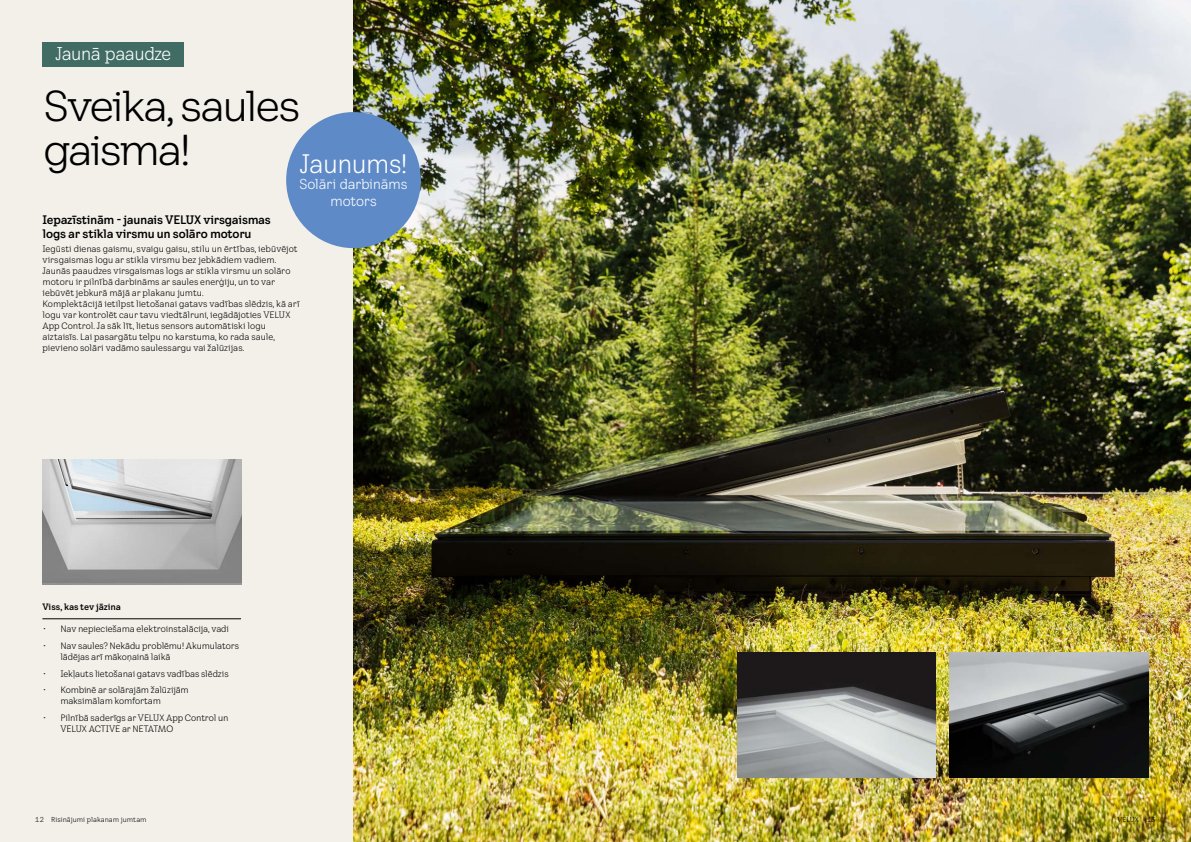
<style>
.page{position:relative;width:1191px;height:842px;background:#fff}
.page>*{position:absolute;margin:0;border:0;box-sizing:border-box;transform-origin:0 0}
.t1{font:42px/44px "VELUX Transform Headline";letter-spacing:-.055em;color:#000}
.t2{font:26px "VELUX Transform";letter-spacing:-.035em;color:#fff}
.t3{font:18px "VELUX Transform";letter-spacing:-.035em;color:#fff}
.t4{font:14px/16.8px "VELUX Transform";letter-spacing:-.02em;color:#fff;text-align:center}
.t5{font:700 12px/14px "VELUX Transform";letter-spacing:-.025em;color:#000}
.t6{font:9px/11px "VELUX Transform";letter-spacing:-.01em;color:#000}
.t7{font:700 9px "VELUX Transform";letter-spacing:-.01em;color:#000}
.t8{font:7px "VELUX Transform";letter-spacing:-.005em;color:#000}
</style>
<div class="page">
<div style="left:0;top:0;width:353px;height:842px;background:#f3f0ea"></div>
<img style="left:353px;top:0;width:838px;height:842px">
<img style="left:43px;top:459px;width:198px;height:125px">
<img style="left:950px;top:653px;width:198px;height:124px">
<img style="left:737px;top:653px;width:198px;height:124px">
<hr style="left:42px;top:619px;width:199px;height:1px;background:#000">
<div style="left:286px;top:112px;width:135px;height:136px;background:#5e8ac7;border-radius:50%"></div>
<div style="left:43px;top:43px;width:141px;height:24px;background:#416c64"></div>
<h3 class="t3" style="left:55px;top:43px;width:118px">Jaunā paaudze</h3>
<h1 class="t1" style="left:44px;top:83px;width:258px">Sveika, saules gaisma!</h1>
<h2 class="t2" style="left:300px;top:148px;width:109px">Jaunums!</h2>
<h3 class="t4" style="left:299px;top:176px;width:110px">Solāri darbināms motors</h3>
<h3 class="t5" style="left:43px;top:213px;width:230px">Iepazīstinām - jaunais VELUX virsgaismas logs ar stikla virsmu un solāro motoru</h3>
<p class="t6" style="left:43px;top:243px;width:259px">Iegūsti dienas gaismu, svaigu gaisu, stilu un ērtības, iebūvējot virsgaismas logu ar stikla virsmu bez jebkādiem vadiem.<br>Jaunās paaudzes virsgaismas logs ar stikla virsmu un solāro motoru ir pilnībā darbināms ar saules enerģiju, un to var iebūvēt jebkurā mājā ar plakanu jumtu.<br>Komplektācijā ietilpst lietošanai gatavs vadības slēdzis, kā arī logu var kontrolēt caur tavu viedtālruni, iegādājoties VELUX App Control. Ja sāk līt, lietus sensors automātiski logu aiztaisīs. Lai pasargātu telpu no karstuma, ko rada saule, pievieno solāri vadāmo saulessargu vai žalūzijas.</p>
<p class="t7" style="left:42px;top:602px;width:80px">Viss, kas tev jāzina</p>
<p class="t6" style="left:42px;top:623px;width:188px">• Nav nepieciešama elektroinstalācija, vadi</p>
<p class="t6" style="left:60px;top:640px;width:180px;text-indent:-18px">• Nav saules? Nekādu problēmu! Akumulators lādējas arī mākoņainā laikā</p>
<p class="t6" style="left:42px;top:668px;width:188px">• Iekļauts lietošanai gatavs vadības slēdzis</p>
<p class="t6" style="left:60px;top:684px;width:130px;text-indent:-18px">• Kombinē ar solārajām žalūzijām maksimālam komfortam</p>
<p class="t6" style="left:60px;top:712px;width:169px;text-indent:-18px">• Pilnībā saderīgs ar VELUX App Control un<br>VELUX ACTIVE ar NETATMO</p>
<p class="t8" style="left:35px;top:815px;width:113px">12 Risinājumi plakanam jumtam</p>
<p class="t8" style="left:1117px;top:815px;width:39px">VELUX 13</p>
</div>
